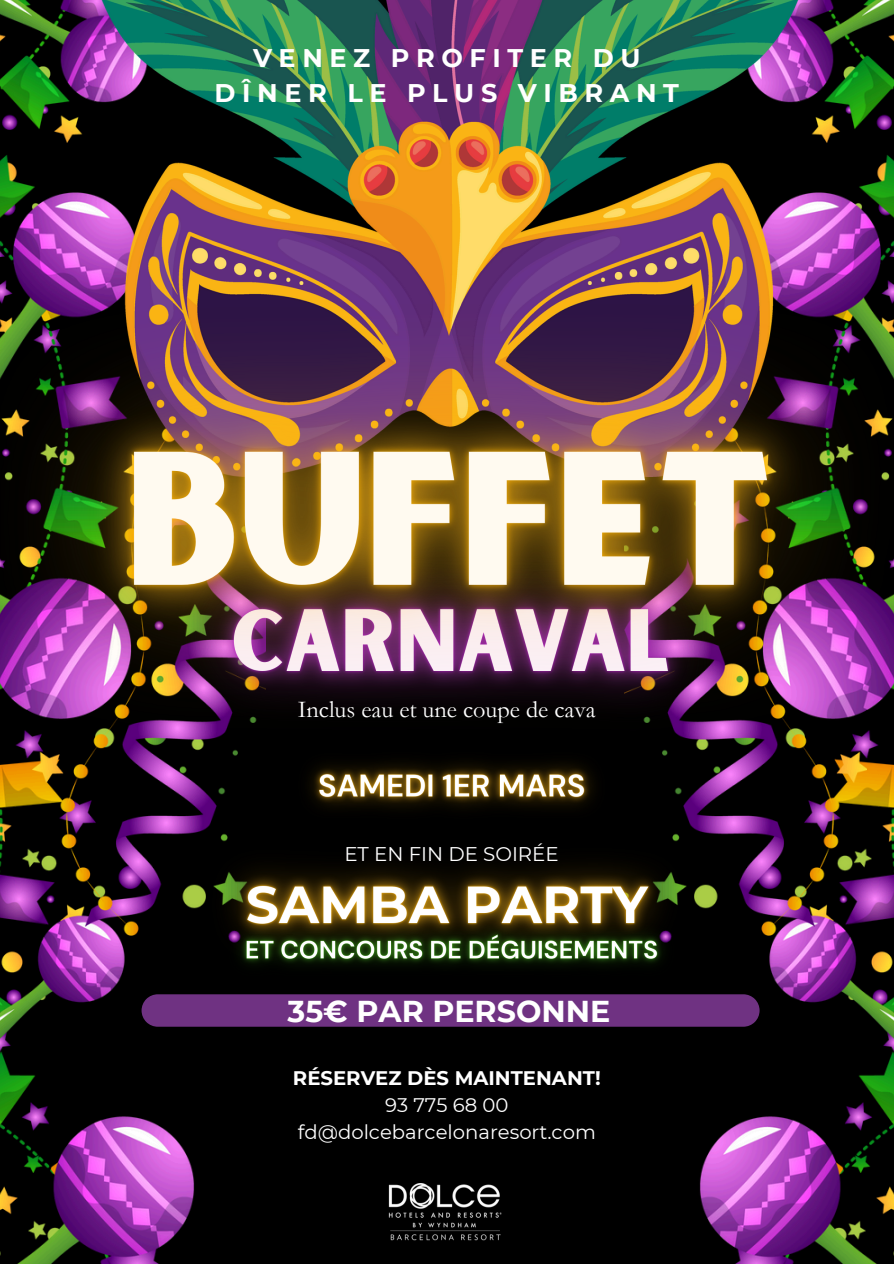
<style>
.page{position:relative;width:894px;height:1264px;background:#fff}
.page>*{position:absolute;margin:0;border:0;box-sizing:border-box;transform-origin:0 0}
.t1{font:700 30.15px "Montserrat";color:#fff}
.t2{font:700 25.5px/34.8px "Montserrat";letter-spacing:.26em;color:#fff;text-align:center}
.t3{font:24.3px "Garamond";color:#fff}
.t4{font:19.8px "Montserrat";color:#fff}
.t5{font:19.65px "Montserrat";color:#fff}
.t6{font:700 19.65px "Montserrat";color:#fff}
</style>
<div class="page">
<div style="left:0;top:0;width:893px;height:1263px;background:#000"></div>
<img style="left:596px;top:0;width:297px;height:1263px">
<img style="left:0;top:0;width:384px;height:1263px">
<img style="left:624px;top:894px;width:242px;height:206px">
<img style="left:33px;top:894px;width:233px;height:206px">
<img style="left:92px;top:0;width:715px;height:168px">
<div style="left:141px;top:994px;width:618px;height:32px;background:#6f3282"></div>
<img style="left:381px;top:1183px;width:121px;height:61px">
<img style="left:0;top:168px;width:893px;height:726px">
<img style="left:175px;top:801px;width:546px;height:206px">
<img style="left:274px;top:723px;width:354px;height:126px">
<img style="left:210px;top:899px;width:483px;height:101px">
<h5 class="t2" style="left:214px;top:40px;width:465px">VENEZ PROFITER DU<br>DÎNER LE PLUS VIBRANT</h5>
<h6 class="t3" style="left:298px;top:696px;width:299px">Inclus eau et une coupe de cava</h6>
<p class="t4" style="left:344px;top:841px;width:216px">ET EN FIN DE SOIRÉE</p>
<p class="t1" style="left:287px;top:993px;width:324px">35€ PAR PERSONNE</p>
<p class="t6" style="left:293px;top:1065px;width:309px">RÉSERVEZ DÈS MAINTENANT!</p>
<p class="t5" style="left:385px;top:1092px;width:125px">93 775 68 00</p>
<p class="t5" style="left:298px;top:1119px;width:299px">fd@dolcebarcelonaresort.com</p>
</div>
